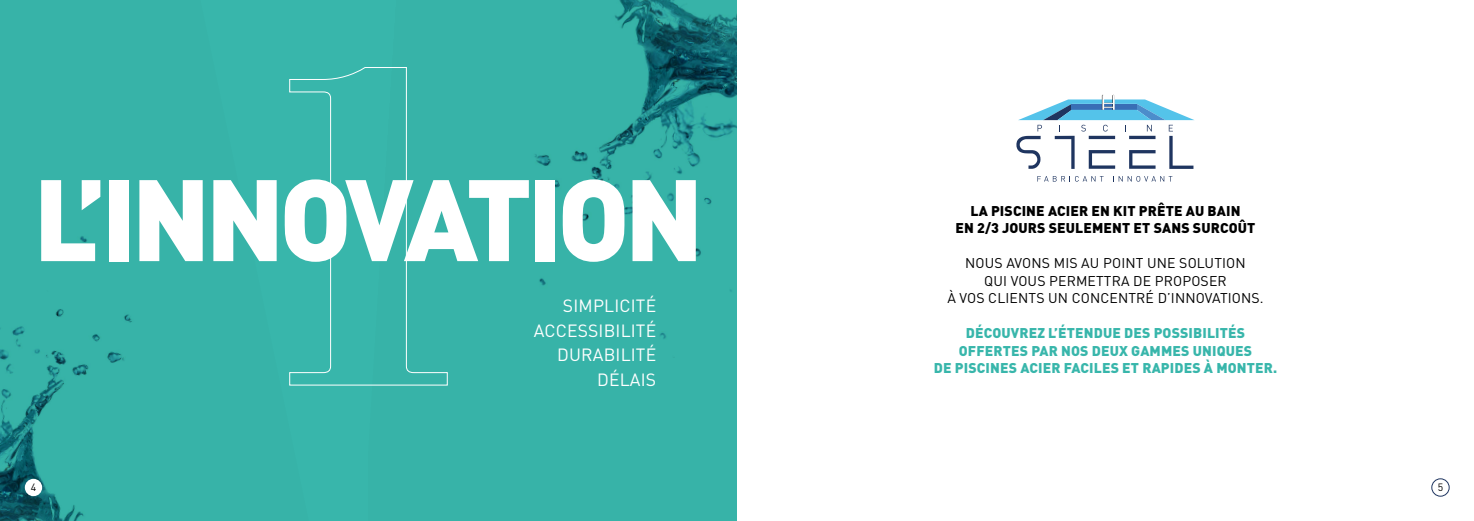
<style>
.page{position:relative;width:1474px;height:521px;background:#fff}
.page>*{position:absolute;margin:0;border:0;box-sizing:border-box;transform-origin:0 0}
.t1{font:900 113.75px "DINOT";letter-spacing:-.05em;color:#fff}
.t2{font:17.5px/24.5px "DINOT";letter-spacing:.01em;color:#fff;text-align:right}
.t3{font:900 14px/17.5px "DINOT";letter-spacing:.01em;color:#38b6ab;text-align:center}
.t4{font:14px/17.5px "DINOT";letter-spacing:.01em;color:#000;text-align:center}
.t5{font:900 14px/17.5px "DINOT";letter-spacing:.01em;color:#000;text-align:center}
.t6{font:10.5px "DINOT";color:#000}
</style>
<div class="page">
<svg style="left:1037px;top:176px;width:66px;height:6px"></svg>
<svg style="left:1113px;top:176px;width:59px;height:6px"></svg>
<svg style="left:1016px;top:95px;width:178px;height:74px"></svg>
<div style="left:0;top:0;width:368px;height:521px;background:#38b6ab"></div>
<img style="left:0;top:236px;width:132px;height:285px">
<div style="left:368px;top:0;width:369px;height:521px;background:#37b3a8"></div>
<svg style="left:289px;top:67px;width:159px;height:319px"></svg>
<div style="left:25px;top:479px;width:17px;height:17px;background:#fff;border-radius:50%"></div>
<div style="left:1431px;top:478px;width:18px;height:19px;border:1px solid #1f3560;border-radius:50%"></div>
<h1 class="t1" style="left:33px;top:143px;width:672px">L’INNOVATION</h1>
<p class="t2" style="left:534px;top:293px;width:124px">SIMPLICITÉ<br>ACCESSIBILITÉ<br>DURABILITÉ<br>DÉLAIS</p>
<p class="t5" style="left:955px;top:201px;width:301px">LA PISCINE ACIER EN KIT PRÊTE AU BAIN<br>EN 2/3 JOURS SEULEMENT ET SANS SURCOÛT</p>
<p class="t4" style="left:947px;top:254px;width:318px">NOUS AVONS MIS AU POINT UNE SOLUTION<br>QUI VOUS PERMETTRA DE PROPOSER<br>À VOS CLIENTS UN CONCENTRÉ D’INNOVATIONS.</p>
<p class="t3" style="left:933px;top:324px;width:345px">DÉCOUVREZ L’ÉTENDUE DES POSSIBILITÉS<br>OFFERTES PAR NOS DEUX GAMMES UNIQUES<br>DE PISCINES ACIER FACILES ET RAPIDES À MONTER.</p>
<p class="t6" style="left:31px;top:480px;width:7px">4</p>
<p class="t6" style="left:1437px;top:480px;width:7px">5</p>
</div>
